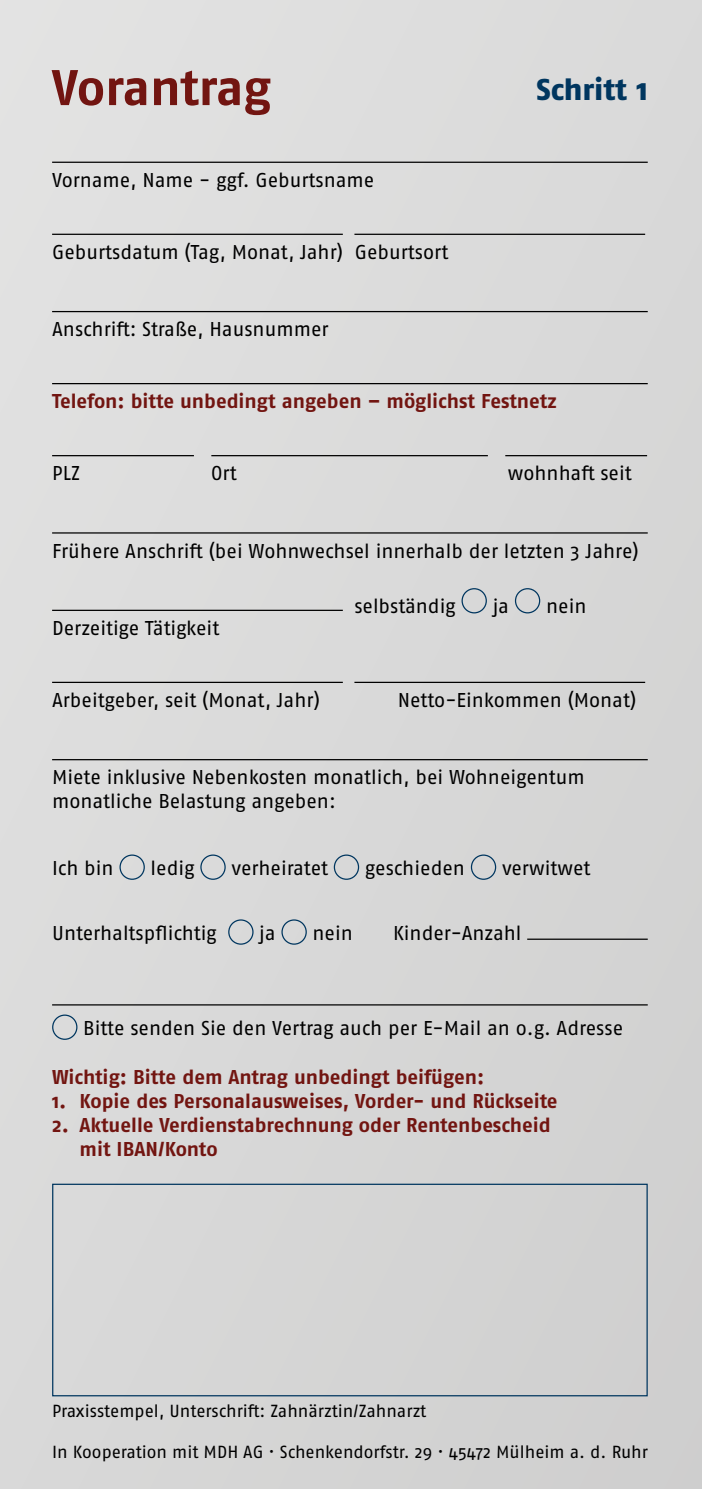
<style>
.page{position:relative;width:702px;height:1489px;background:#fff}
.page>*{position:absolute;margin:0;border:0;box-sizing:border-box;transform-origin:0 0}
.t1{font:700 50px "Fago Pro";letter-spacing:-.015em;color:#721511}
.t2{font:800 30px "Fago Pro";color:#00365f}
.t3{font:20px/24px "Fago Pro";letter-spacing:-.005em;color:#000}
.t4{font:700 20px/24px "Fago Pro";color:#721511}
.t5{font:17.5px "Fago Pro";color:#000}
</style>
<div class="page">
<div style="left:0;top:0;width:702px;height:1488px;background:#d9d9d9"></div>
<hr style="left:52px;top:162px;width:595px;height:1px;background:#000">
<hr style="left:52px;top:234px;width:291px;height:1px;background:#000">
<hr style="left:354px;top:234px;width:291px;height:1px;background:#000">
<hr style="left:52px;top:311px;width:595px;height:1px;background:#000">
<hr style="left:52px;top:383px;width:595px;height:1px;background:#000">
<hr style="left:52px;top:455px;width:142px;height:1px;background:#000">
<hr style="left:211px;top:455px;width:277px;height:1px;background:#000">
<hr style="left:505px;top:455px;width:142px;height:1px;background:#000">
<hr style="left:52px;top:532px;width:595px;height:1px;background:#000">
<hr style="left:52px;top:609px;width:291px;height:2px;background:#000">
<div style="left:461px;top:588px;width:26px;height:25px;border:1px solid #00365f;border-radius:50%"></div>
<div style="left:515px;top:588px;width:25px;height:25px;border:1px solid #00365f;border-radius:50%"></div>
<hr style="left:52px;top:681px;width:291px;height:2px;background:#000">
<hr style="left:354px;top:681px;width:291px;height:2px;background:#000">
<hr style="left:52px;top:759px;width:595px;height:1px;background:#000">
<div style="left:119px;top:854px;width:26px;height:25px;border:1px solid #00365f;border-radius:50%"></div>
<div style="left:200px;top:854px;width:26px;height:25px;border:1px solid #00365f;border-radius:50%"></div>
<div style="left:334px;top:854px;width:25px;height:25px;border:1px solid #00365f;border-radius:50%"></div>
<div style="left:471px;top:854px;width:25px;height:25px;border:1px solid #00365f;border-radius:50%"></div>
<div style="left:228px;top:919px;width:25px;height:25px;border:1px solid #00365f;border-radius:50%"></div>
<div style="left:281px;top:919px;width:26px;height:25px;border:1px solid #00365f;border-radius:50%"></div>
<hr style="left:527px;top:938px;width:120px;height:1px;background:#000">
<hr style="left:52px;top:1004px;width:595px;height:1px;background:#000">
<div style="left:52px;top:1014px;width:25px;height:25px;border:1px solid #00365f;border-radius:50%"></div>
<div style="left:52px;top:1183px;width:595px;height:213px;border:1px solid #00365f"></div>
<h1 class="t1" style="left:52px;top:58px;width:220px">Vorantrag</h1>
<p class="t3" style="left:52px;top:168px;width:324px">Vorname, Name - ggf. Geburtsname</p>
<p class="t3" style="left:52px;top:240px;width:398px">Geburtsdatum (Tag, Monat, Jahr) Geburtsort</p>
<p class="t3" style="left:52px;top:317px;width:278px">Anschrift: Straße, Hausnummer</p>
<h2 class="t2" style="left:536px;top:72px;width:113px">Schritt 1</h2>
<p class="t4" style="left:52px;top:389px;width:506px">Telefon: bitte unbedingt angeben – möglichst Festnetz</p>
<p class="t3" style="left:52px;top:461px;width:29px">PLZ</p>
<p class="t3" style="left:211px;top:461px;width:27px">Ort</p>
<p class="t3" style="left:508px;top:461px;width:125px">wohnhaft seit</p>
<p class="t3" style="left:52px;top:538px;width:588px">Frühere Anschrift (bei Wohnwechsel innerhalb der letzten 3 Jahre)</p>
<p class="t3" style="left:354px;top:594px;width:103px">selbständig</p>
<p class="t3" style="left:492px;top:594px;width:18px">ja</p>
<p class="t3" style="left:546px;top:594px;width:42px">nein</p>
<p class="t3" style="left:52px;top:616px;width:169px">Derzeitige Tätigkeit</p>
<p class="t3" style="left:52px;top:688px;width:269px">Arbeitgeber, seit (Monat, Jahr)</p>
<p class="t3" style="left:397px;top:688px;width:240px">Netto-Einkommen (Monat)</p>
<p class="t3" style="left:52px;top:765px;width:534px">Miete inklusive Nebenkosten monatlich, bei Wohneigentum monatliche Belastung angeben:</p>
<p class="t3" style="left:52px;top:855px;width:63px">Ich bin</p>
<p class="t3" style="left:151px;top:855px;width:45px">ledig</p>
<p class="t3" style="left:231px;top:855px;width:98px">verheiratet</p>
<p class="t3" style="left:365px;top:855px;width:102px">geschieden</p>
<p class="t3" style="left:502px;top:855px;width:90px">verwitwet</p>
<p class="t3" style="left:52px;top:920px;width:166px">Unterhaltspflichtig</p>
<p class="t3" style="left:259px;top:920px;width:18px">ja</p>
<p class="t3" style="left:312px;top:920px;width:42px">nein</p>
<p class="t3" style="left:393px;top:920px;width:130px">Kinder-Anzahl</p>
<p class="t3" style="left:83px;top:1015px;width:541px">Bitte senden Sie den Vertrag auch per E-Mail an o.g. Adresse</p>
<p class="t4" style="left:52px;top:1065px;width:433px">Wichtig: Bitte dem Antrag unbedingt beifügen:</p>
<p class="t4" style="left:52px;top:1089px;width:507px">1. Kopie des Personalausweises, Vorder- und Rückseite</p>
<p class="t4" style="left:80px;top:1113px;width:472px;text-indent:-28px">2. Aktuelle Verdienstabrechnung oder Rentenbescheid mit IBAN/Konto</p>
<p class="t5" style="left:52px;top:1400px;width:376px">Praxisstempel, Unterschrift: Zahnärztin/Zahnarzt</p>
<p class="t5" style="left:52px;top:1440px;width:597px">In Kooperation mit MDH AG · Schenkendorfstr. 29 · 45472 Mülheim a. d. Ruhr</p>
</div>
